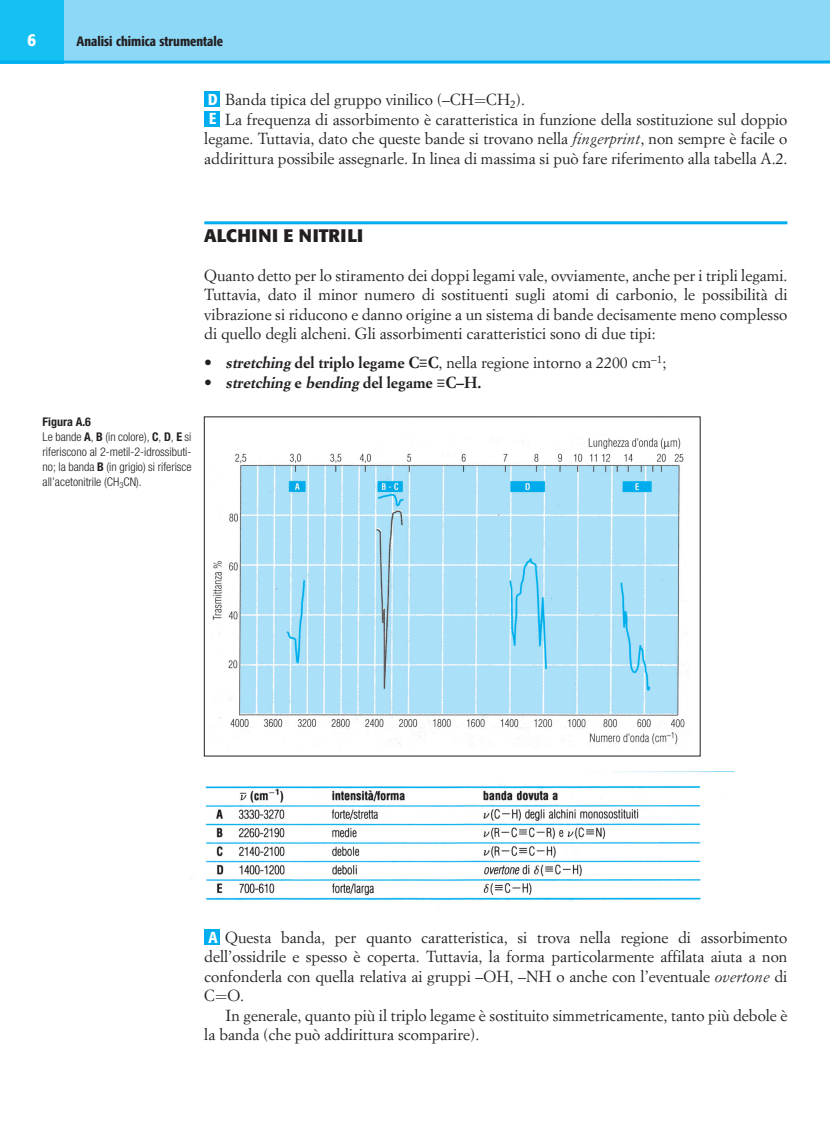
<style>
.page{position:relative;width:830px;height:1127px;background:#fff}
.page>*{position:absolute;margin:0;border:0;box-sizing:border-box;transform-origin:0 0}
.t1{font:700 18px "Formata";letter-spacing:.01em;color:#231f20}
.t2{font:500 condensed 18px "Formata";color:#fff}
.t3{font:15.75px/19.5px "Simoncini Garamond";color:#231f20;text-align:justify}
.t4{font:italic 700 15.75px "Simoncini Garamond";color:#231f20}
.t5{font:500 condensed 13.5px "Formata";color:#231f20}
.t6{font:300 condensed 12px/15px "Helvetica Neue";color:#231f20}
.s1{font-family:"Formata";font-weight:500;font-stretch:condensed;color:#fff}
.s2{font-style:italic}
.s3{font-weight:700}
.s4{font-weight:700;font-style:italic}
.s5{font-family:"Royal Societyof Chemistry Normal"}
.s6{font-style:normal}
.s7{font-family:"Royal Societyof Chemistry Normal";font-weight:400;font-style:normal}
</style>
<div class="page">
<div style="left:0;top:0;width:829px;height:62px;background:#8dd7f7"></div>
<div style="left:0;top:0;width:64px;height:63px;background:#15c0f2"></div>
<hr style="left:0;top:61px;width:829px;height:3px;background:#00aeef">
<hr style="left:204px;top:221px;width:583px;height:3px;background:#00aeef">
<div style="left:204px;top:92px;width:16px;height:15px;background:#00aeef"></div>
<div style="left:204px;top:111px;width:16px;height:16px;background:#00aeef"></div>
<div style="left:204px;top:929px;width:16px;height:16px;background:#00aeef"></div>
<img style="left:212px;top:438px;width:475px;height:309px">
<img style="left:191px;top:771px;width:543px;height:131px">
<p class="t2" style="left:28px;top:28px;width:10px">6</p>
<p class="t5" style="left:77px;top:33px;width:148px">Analisi chimica strumentale</p>
<p class="t3" style="left:208px;top:89px;width:318px"><span class="s1">D</span> Banda tipica del gruppo vinilico (–CH CH<sub>2</sub>).</p>
<p class="t3" style="left:209px;top:109px;width:579px"><span class="s1">E</span> La frequenza di assorbimento è caratteristica in funzione della sostituzione sul doppio</p>
<p class="t3" style="left:204px;top:128px;width:584px">legame. Tuttavia, dato che queste bande si trovano nella <span class="s2">fingerprint</span>, non sempre è facile o</p>
<p class="t3" style="left:204px;top:148px;width:584px">addirittura possibile assegnarle. In linea di massima si può fare riferimento alla tabella A.2.</p>
<p class="t6" style="left:43px;top:414px;width:150px"><span class="s3">Figura A.6<br></span>Le bande <span class="s3">A</span>, <span class="s3">B</span> (in colore), <span class="s3">C</span>, <span class="s3">D</span>, <span class="s3">E</span> si riferiscono al 2-metil-2-idrossibuti&shy;no; la banda <span class="s3">B</span> (in grigio) si riferisce all’acetonitrile (CH<sub>3</sub>CN).</p>
<p class="t1" style="left:204px;top:224px;width:157px">ALCHINI E NITRI LI</p>
<p class="t3" style="left:204px;top:265px;width:584px">Quanto detto per lo stiramento dei doppi legami vale, ovviamente, anche per i tripli legami.<br>Tuttavia, dato il minor numero di sostituenti sugli atomi di carbonio, le possibilità di vibrazione si riducono e danno origine a un sistema di bande decisamente meno complesso di quello degli alcheni. Gli assorbimenti caratteristici sono di due tipi:</p>
<p class="t3" style="left:204px;top:353px;width:463px"><span class="s3">•</span> <span class="s4">stretching</span><span class="s3">del triplo legame C</span><span class="s5">Ð</span><span class="s3">C</span>, nella regione intorno a 2200 cm<sup>–1</sup>;</p>
<p class="t4" style="left:204px;top:372px;width:278px"><span class="s6">•</span> stretching<span class="s6">e</span> bending<span class="s6">del legame</span> <span class="s7">Ð</span><span class="s6">C–H.</span></p>
<p class="t3" style="left:204px;top:927px;width:584px"><span class="s1">A</span> Questa banda, per quanto caratteristica, si trova nella regione di assorbimento dell’ossidrile e spesso è coperta. Tuttavia, la forma particolarmente affilata aiuta a non confonderla con quella relativa ai gruppi –OH, –NH o anche con l’eventuale <span class="s2">overtone</span> di C O.</p>
<p class="t3" style="left:204px;top:1005px;width:584px;text-indent:21px">In generale, quanto più il triplo legame è sostituito simmetricamente, tanto più debole è la banda (che può addirittura scomparire).</p>
</div>
